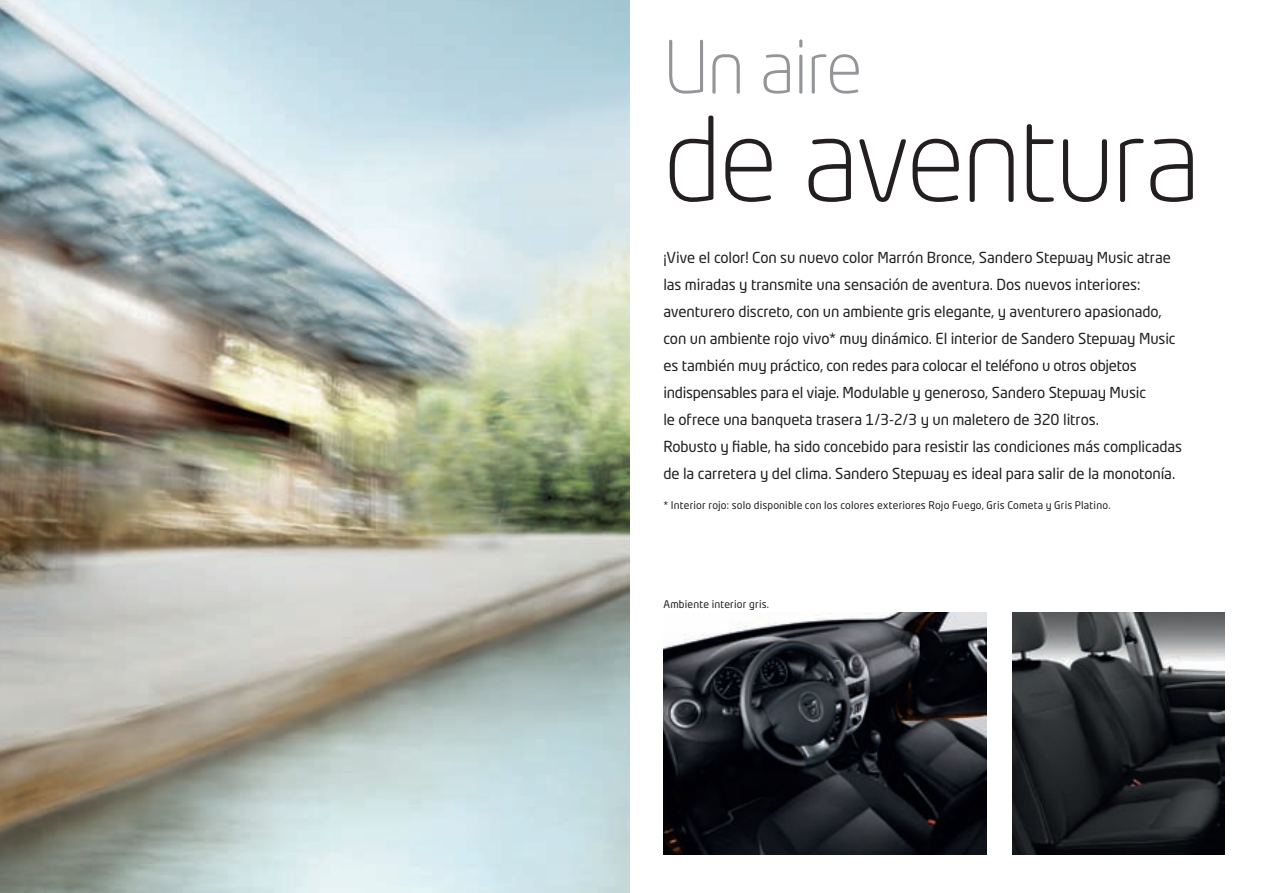
<style>
.page{position:relative;width:1263px;height:893px;background:#fff}
.page>*{position:absolute;margin:0;border:0;box-sizing:border-box;transform-origin:0 0}
.t1{font:300 115.35px "Neo Tech Dacia";letter-spacing:-.025em;color:#231f20}
.t2{font:300 71.85px "Neo Tech Dacia";letter-spacing:-.02em;color:#939598}
.t3{font:15px/27px "Neo Tech Dacia";letter-spacing:-.01em;color:#231f20}
.t4{font:10.5px "Neo Tech Dacia";letter-spacing:.015em;color:#231f20}
</style>
<div class="page">
<img style="left:0;top:0;width:629px;height:893px">
<img style="left:663px;top:612px;width:323px;height:243px">
<img style="left:1012px;top:612px;width:213px;height:243px">
<p class="t2" style="left:663px;top:39px;width:201px">Un aire</p>
<p class="t1" style="left:663px;top:115px;width:539px">de aventura</p>
<p class="t3" style="left:663px;top:246px;width:520px">¡Vive el color! Con su nuevo color Marrón Bronce, Sandero Stepway Music atrae las miradas y transmite una sensación de aventura. Dos nuevos interiores: aventurero discreto, con un ambiente gris elegante, y aventurero apasionado, con un ambiente rojo vivo* muy dinámico. El interior de Sandero Stepway Music es también muy práctico, con redes para colocar el teléfono u otros objetos indispensables para el viaje. Modulable y generoso, Sandero Stepway Music<br>le ofrece una banqueta trasera 1/3-2/3 y un maletero de 320 litros.<br>Robusto y fiable, ha sido concebido para resistir las condiciones más complicadas de la carretera y del clima. Sandero Stepway es ideal para salir de la monotonía.</p>
<p class="t4" style="left:663px;top:501px;width:449px">* Interior rojo: solo disponible con los colores exteriores Rojo Fuego, Gris Cometa y Gris Platino.</p>
<p class="t4" style="left:663px;top:600px;width:107px">Ambiente interior gris.</p>
</div>
